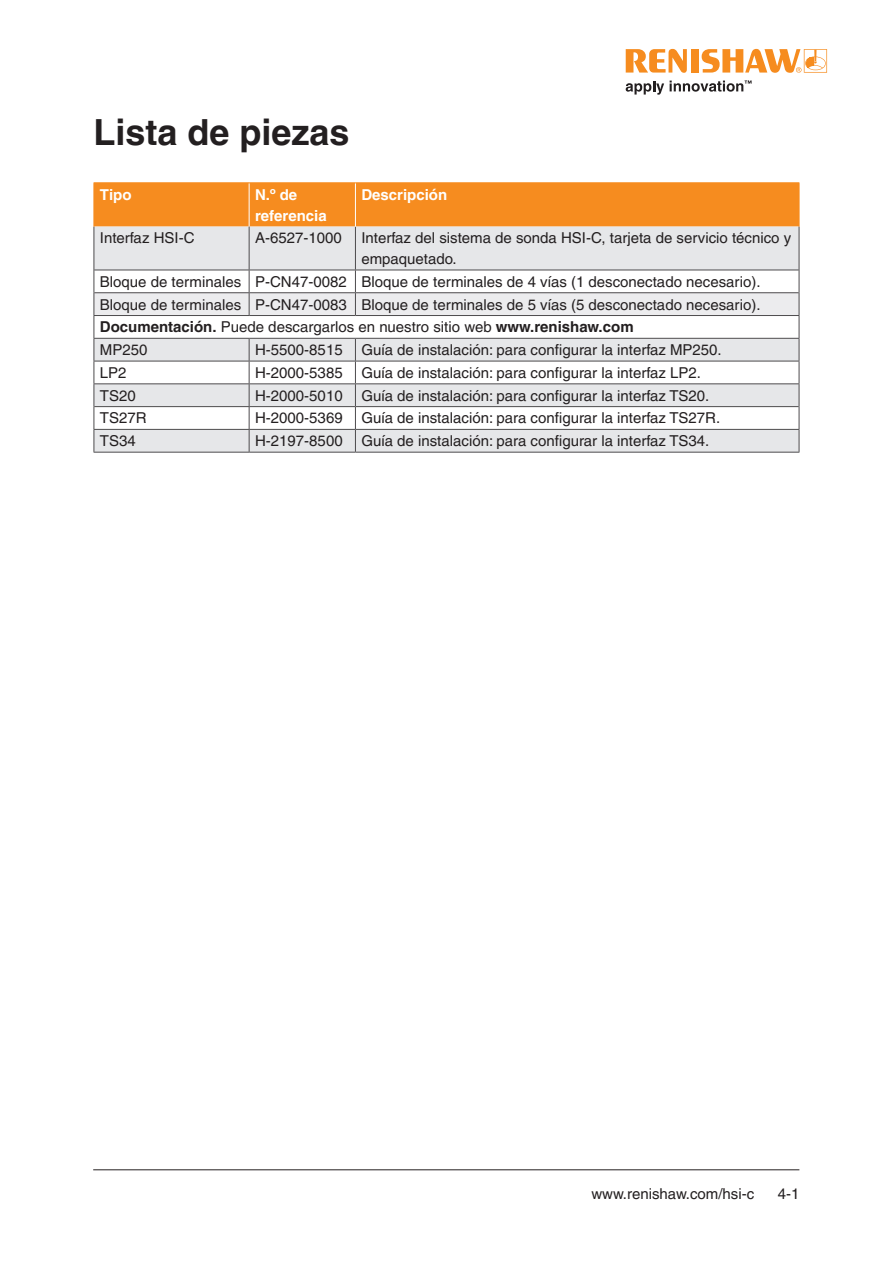
<style>
.page{position:relative;width:893px;height:1263px;background:#fff}
.page>*{position:absolute;margin:0;border:0;box-sizing:border-box;transform-origin:0 0}
.Section_heading_24pt_bold{font:700 36px "Helvetica LT Pro";color:#231f20}
.Table_body_left_aligned_10pt{font:15px/21px "Helvetica LT Pro";color:#231f20}
.Inside_Table_header_left_aligned_10pt{font:700 15px/21px "Helvetica LT Pro";color:#fff}
.s1{font-weight:700}
</style>
<div class="page">
<hr style="left:93px;top:1169px;width:706px;height:1px;background:#231f20">
<svg style="left:626px;top:81px;width:38px;height:14px"></svg>
<svg style="left:626px;top:49px;width:61px;height:24px"></svg>
<div style="left:691px;top:49px;width:8px;height:24px;background:#f68c1f"></div>
<svg style="left:702px;top:49px;width:125px;height:24px"></svg>
<svg style="left:670px;top:80px;width:82px;height:12px"></svg>
<div style="left:95px;top:183px;width:704px;height:44px;background:#f68c1f"></div>
<div style="left:95px;top:227px;width:704px;height:43px;background:#e6e7e9"></div>
<hr style="left:249px;top:183px;width:1px;height:44px;background:#fff">
<hr style="left:355px;top:227px;width:1px;height:43px;background:#4d4b4d">
<hr style="left:799px;top:227px;width:1px;height:43px;background:#4d4b4d">
<hr style="left:355px;top:183px;width:1px;height:44px;background:#fff">
<hr style="left:94px;top:227px;width:1px;height:43px;background:#4d4b4d">
<hr style="left:249px;top:227px;width:1px;height:43px;background:#4d4b4d">
<svg style="left:94px;top:270px;width:706px;height:182px"></svg>
<hr style="left:94px;top:429px;width:155px;height:1px;background:#4d4b4d">
<hr style="left:94px;top:452px;width:155px;height:1px;background:#4d4b4d">
<hr style="left:249px;top:429px;width:106px;height:1px;background:#4d4b4d">
<hr style="left:249px;top:452px;width:106px;height:1px;background:#4d4b4d">
<hr style="left:355px;top:429px;width:444px;height:1px;background:#4d4b4d">
<hr style="left:355px;top:452px;width:444px;height:1px;background:#4d4b4d">
<hr style="left:94px;top:183px;width:1px;height:44px;background:#f68c1f">
<hr style="left:94px;top:182px;width:155px;height:1px;background:#f68c1f">
<hr style="left:249px;top:182px;width:106px;height:1px;background:#f68c1f">
<hr style="left:355px;top:182px;width:444px;height:1px;background:#f68c1f">
<hr style="left:799px;top:183px;width:1px;height:44px;background:#f68c1f">
<p class="Section_heading_24pt_bold" style="left:94px;top:110px;width:258px">Lista de piezas</p>
<p class="Inside_Table_header_left_aligned_10pt" style="left:100px;top:184px;width:33px">Tipo</p>
<p class="Inside_Table_header_left_aligned_10pt" style="left:255px;top:184px;width:73px">N.º de referencia</p>
<p class="Inside_Table_header_left_aligned_10pt" style="left:361px;top:184px;width:87px">Descripción</p>
<p class="Table_body_left_aligned_10pt" style="left:100px;top:227px;width:96px">Interfaz HSI-C</p>
<p class="Table_body_left_aligned_10pt" style="left:255px;top:227px;width:88px">A-6527-1000</p>
<p class="Table_body_left_aligned_10pt" style="left:361px;top:227px;width:431px">Interfaz del sistema de sonda HSI-C, tarjeta de servicio técnico y empaquetado.</p>
<p class="Table_body_left_aligned_10pt" style="left:100px;top:271px;width:143px">Bloque de terminales</p>
<p class="Table_body_left_aligned_10pt" style="left:255px;top:271px;width:93px">P-CN47-0082</p>
<p class="Table_body_left_aligned_10pt" style="left:361px;top:271px;width:401px">Bloque de terminales de 4 vías (1 desconectado necesario).</p>
<p class="Table_body_left_aligned_10pt" style="left:100px;top:294px;width:143px">Bloque de terminales</p>
<p class="Table_body_left_aligned_10pt" style="left:255px;top:294px;width:93px">P-CN47-0083</p>
<p class="Table_body_left_aligned_10pt" style="left:361px;top:294px;width:401px">Bloque de terminales de 5 vías (5 desconectado necesario).</p>
<p class="Table_body_left_aligned_10pt" style="left:100px;top:316px;width:535px"><span class="s1">Documentación.</span> Puede descargarlos en nuestro sitio web <span class="s1">www.renishaw.com</span></p>
<p class="Table_body_left_aligned_10pt" style="left:100px;top:339px;width:49px">MP250</p>
<p class="Table_body_left_aligned_10pt" style="left:255px;top:339px;width:89px">H-5500-8515</p>
<p class="Table_body_left_aligned_10pt" style="left:361px;top:339px;width:362px">Guía de instalación: para configurar la interfaz MP250.</p>
<p class="Table_body_left_aligned_10pt" style="left:100px;top:362px;width:28px">LP2</p>
<p class="Table_body_left_aligned_10pt" style="left:255px;top:362px;width:89px">H-2000-5385</p>
<p class="Table_body_left_aligned_10pt" style="left:361px;top:362px;width:341px">Guía de instalación: para configurar la interfaz LP2.</p>
<p class="Table_body_left_aligned_10pt" style="left:100px;top:385px;width:37px">TS20</p>
<p class="Table_body_left_aligned_10pt" style="left:255px;top:385px;width:89px">H-2000-5010</p>
<p class="Table_body_left_aligned_10pt" style="left:361px;top:385px;width:349px">Guía de instalación: para configurar la interfaz TS20.</p>
<p class="Table_body_left_aligned_10pt" style="left:100px;top:408px;width:48px">TS27R</p>
<p class="Table_body_left_aligned_10pt" style="left:255px;top:408px;width:89px">H-2000-5369</p>
<p class="Table_body_left_aligned_10pt" style="left:361px;top:408px;width:360px">Guía de instalación: para configurar la interfaz TS27R.</p>
<p class="Table_body_left_aligned_10pt" style="left:100px;top:430px;width:37px">TS34</p>
<p class="Table_body_left_aligned_10pt" style="left:255px;top:430px;width:89px">H-2197-8500</p>
<p class="Table_body_left_aligned_10pt" style="left:361px;top:430px;width:349px">Guía de instalación: para configurar la interfaz TS34.</p>
<p class="Table_body_left_aligned_10pt" style="left:591px;top:1183px;width:164px">www.renishaw.com/hsi-c</p>
<p class="Table_body_left_aligned_10pt" style="left:778px;top:1183px;width:23px">4-1</p>
</div>
